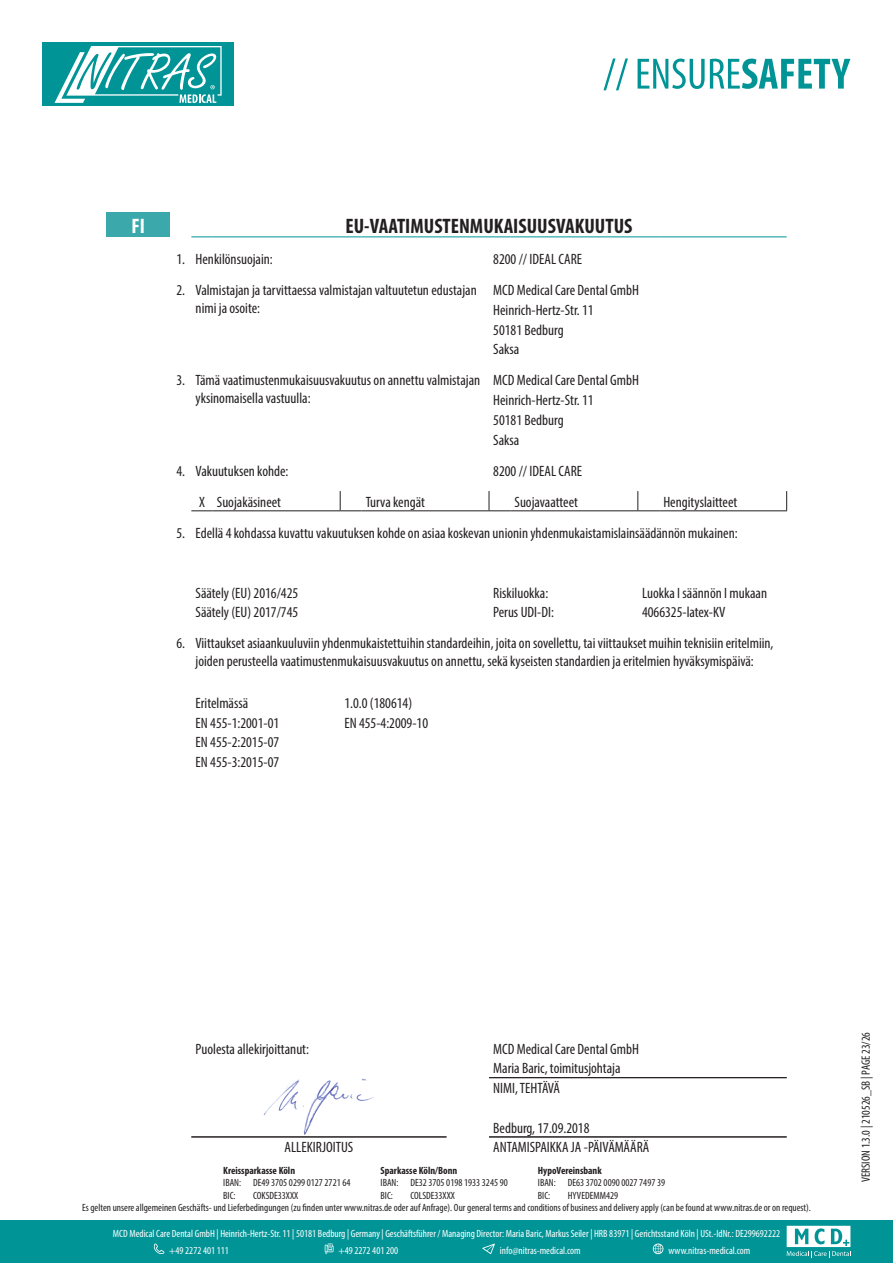
<style>
.page{position:relative;width:893px;height:1263px;background:#fff}
.page>*{position:absolute;margin:0;border:0;box-sizing:border-box;transform-origin:0 0}
.t1{font:700 condensed 21px "Myriad Pro";color:#231f20}
.t2{font:700 condensed 21px "Myriad Pro";color:#fff}
.t3{font:condensed 15px/19.8px "Myriad Pro";color:#231f20}
.t4{font:condensed 12px "Myriad Pro";color:#231f20}
.t5{font:condensed 10.5px/12.6px "Myriad Pro";color:#231f20}
.t6{font:condensed 10.5px/17px "Myriad Pro";color:#fff}
.t7{font:700 condensed 10.5px "Myriad Pro";color:#231f20}
</style>
<div class="page">
<svg style="left:264px;top:1078px;width:110px;height:57px"></svg>
<svg style="left:603px;top:58px;width:247px;height:32px"></svg>
<div style="left:43px;top:43px;width:191px;height:63px;background:#009497"></div>
<svg style="left:55px;top:46px;width:167px;height:57px"></svg>
<div style="left:0;top:1220px;width:893px;height:43px;background:#009497"></div>
<svg style="left:787px;top:1226px;width:64px;height:32px"></svg>
<svg style="left:154px;top:1243px;width:10px;height:11px"></svg>
<svg style="left:325px;top:1243px;width:9px;height:11px"></svg>
<svg style="left:482px;top:1243px;width:13px;height:11px"></svg>
<svg style="left:653px;top:1243px;width:10px;height:11px"></svg>
<div style="left:106px;top:213px;width:64px;height:24px;background:#3ba9ac"></div>
<svg style="left:786px;top:491px;width:1px;height:19px"></svg>
<svg style="left:191px;top:510px;width:22px;height:1px"></svg>
<hr style="left:213px;top:510px;width:127px;height:1px;background:#231f20">
<svg style="left:340px;top:491px;width:21px;height:20px"></svg>
<hr style="left:361px;top:510px;width:128px;height:1px;background:#231f20">
<svg style="left:489px;top:491px;width:21px;height:20px"></svg>
<hr style="left:510px;top:510px;width:128px;height:1px;background:#231f20">
<svg style="left:637px;top:491px;width:22px;height:20px"></svg>
<hr style="left:659px;top:510px;width:128px;height:1px;background:#231f20">
<svg style="left:191px;top:236px;width:22px;height:1px"></svg>
<hr style="left:213px;top:236px;width:127px;height:1px;background:#009497">
<svg style="left:340px;top:236px;width:21px;height:1px"></svg>
<hr style="left:361px;top:236px;width:128px;height:1px;background:#009497">
<svg style="left:489px;top:236px;width:21px;height:1px"></svg>
<hr style="left:510px;top:236px;width:128px;height:1px;background:#009497">
<svg style="left:638px;top:236px;width:21px;height:1px"></svg>
<hr style="left:659px;top:236px;width:128px;height:1px;background:#009497">
<hr style="left:191px;top:1136px;width:255px;height:1px;background:#231f20">
<hr style="left:489px;top:1077px;width:298px;height:1px;background:#231f20">
<hr style="left:489px;top:1136px;width:298px;height:1px;background:#231f20">
<p class="t2" style="left:131px;top:212px;width:15px">FI</p>
<p class="t1" style="left:345px;top:212px;width:288px">EU-VAATIMUSTENMUKAISUUSVAKUUTUS</p>
<p class="t3" style="left:176px;top:249px;width:10px">1.</p>
<p class="t3" style="left:196px;top:249px;width:79px">Henkilönsuojain:</p>
<p class="t3" style="left:176px;top:280px;width:10px">2.</p>
<p class="t3" style="left:196px;top:281px;width:283px;line-height:18px">Valmistajan ja tarvittaessa valmistajan valtuutetun edustajan nimi ja osoite:</p>
<p class="t3" style="left:493px;top:339px;width:28px">Saksa</p>
<p class="t3" style="left:176px;top:370px;width:10px">3.</p>
<p class="t3" style="left:196px;top:371px;width:286px;line-height:18px">Tämä vaatimustenmukaisuusvakuutus on annettu valmistajan yksinomaisella vastuulla:</p>
<p class="t3" style="left:493px;top:429px;width:28px">Saksa</p>
<p class="t3" style="left:176px;top:460px;width:10px">4.</p>
<p class="t3" style="left:196px;top:460px;width:94px">Vakuutuksen kohde:</p>
<p class="t3" style="left:217px;top:491px;width:66px">Suojakäsineet</p>
<p class="t3" style="left:366px;top:491px;width:61px">Turva kengät</p>
<p class="t3" style="left:514px;top:491px;width:65px">Suojavaatteet</p>
<p class="t3" style="left:663px;top:491px;width:75px">Hengityslaitteet</p>
<p class="t3" style="left:176px;top:523px;width:10px">5.</p>
<p class="t3" style="left:196px;top:523px;width:544px">Edellä 4 kohdassa kuvattu vakuutuksen kohde on asiaa koskevan unionin yhdenmukaistamislainsäädännön mukainen:</p>
<h1 class="t2" style="left:129px;top:212px;width:20px">DE</h1>
<p class="t3" style="left:493px;top:243px;width:147px;line-height:31px">8200 // IDEAL CARE<br>MCD Medical Care Dental GmbH</p>
<p class="t3" style="left:493px;top:300px;width:102px">Heinrich-Hertz-Str. 11<br>50181 Bedburg</p>
<p class="t3" style="left:493px;top:370px;width:147px">MCD Medical Care Dental GmbH<br>Heinrich-Hertz-Str. 11<br>50181 Bedburg</p>
<p class="t3" style="left:493px;top:460px;width:90px">8200 // IDEAL CARE</p>
<p class="t3" style="left:199px;top:491px;width:7px">X</p>
<p class="t3" style="left:196px;top:582px;width:104px">Säätely (EU) 2016/425</p>
<p class="t3" style="left:493px;top:582px;width:57px">Riskiluokka:</p>
<p class="t3" style="left:642px;top:582px;width:127px">Luokka I säännön I mukaan</p>
<p class="t3" style="left:196px;top:602px;width:104px">Säätely (EU) 2017/745</p>
<p class="t3" style="left:493px;top:602px;width:62px">Perus UDI-DI:</p>
<p class="t3" style="left:642px;top:602px;width:85px">4066325-latex-KV</p>
<p class="t3" style="left:176px;top:633px;width:10px">6.</p>
<p class="t3" style="left:196px;top:634px;width:579px;line-height:18px">Viittaukset asiaankuuluviin yhdenmukaistettuihin standardeihin, joita on sovellettu, tai viittaukset muihin teknisiin eritelmiin, joiden perusteella vaatimustenmukaisuusvakuutus on annettu, sekä kyseisten standardien ja eritelmien hyväksymispäivä:</p>
<p class="t3" style="left:196px;top:693px;width:54px">Eritelmässä</p>
<p class="t3" style="left:344px;top:693px;width:69px">1.0.0 (180614)</p>
<p class="t3" style="left:196px;top:712px;width:85px">EN 455-1:2001-01</p>
<p class="t3" style="left:344px;top:712px;width:85px">EN 455-4:2009-10</p>
<p class="t3" style="left:196px;top:732px;width:85px">EN 455-2:2015-07<br>EN 455-3:2015-07</p>
<p class="t3" style="left:196px;top:1038px;width:115px">Puolesta allekirjoittanut:</p>
<p class="t3" style="left:493px;top:1038px;width:147px">MCD Medical Care Dental GmbH</p>
<p class="t3" style="left:493px;top:1058px;width:129px">Maria Baric, toimitusjohtaja</p>
<p class="t3" style="left:493px;top:1078px;width:68px">NIMI, TEHTÄVÄ</p>
<p class="t3" style="left:493px;top:1117px;width:98px">Bedburg, 17.09.2018</p>
<p class="t3" style="left:285px;top:1137px;width:70px">ALLEKIRJOITUS</p>
<p class="t3" style="left:493px;top:1137px;width:158px">ANTAMISPAIKKA JA -PÄIVÄMÄÄRÄ</p>
<p class="t7" style="left:223px;top:1164px;width:73px">Kreissparkasse Köln</p>
<p class="t7" style="left:381px;top:1164px;width:78px">Sparkasse Köln/Bonn</p>
<p class="t7" style="left:538px;top:1164px;width:65px">HypoVereinsbank</p>
<p class="t5" style="left:223px;top:1176px;width:19px">IBAN:<br>BIC:</p>
<p class="t5" style="left:253px;top:1176px;width:99px">DE49 3705 0299 0127 2721 64<br>COKSDE33XXX</p>
<p class="t5" style="left:381px;top:1176px;width:19px">IBAN:<br>BIC:</p>
<p class="t5" style="left:410px;top:1176px;width:99px">DE32 3705 0198 1933 3245 90<br>COLSDE33XXX</p>
<p class="t5" style="left:538px;top:1176px;width:19px">IBAN:<br>BIC:</p>
<p class="t5" style="left:568px;top:1176px;width:99px">DE63 3702 0090 0027 7497 39</p>
<p class="t5" style="left:568px;top:1189px;width:52px">HYVEDEMM429</p>
<p class="t5" style="left:82px;top:1201px;width:730px">Es gelten unsere allgemeinen Geschäfts- und Lieferbedingungen (zu finden unter www.nitras.de oder auf Anfrage). Our general terms and conditions of business and delivery apply (can be found at www.nitras.de or on request).</p>
<p class="t6" style="left:169px;top:1225px;width:612px;text-indent:-56px">MCD Medical Care Dental GmbH | Heinrich-Hertz-Str. 11 | 50181 Bedburg | Germany | Geschäftsführer / Managing Director: Maria Baric, Markus Seiler | HRB 83971 | Gerichtsstand Köln | USt.-IdNr.: DE299692222 +49 2272 401 111</p>
<p class="t6" style="left:338px;top:1242px;width:61px">+49 2272 401 200</p>
<p class="t6" style="left:500px;top:1242px;width:82px">info@nitras-medical.com</p>
<p class="t6" style="left:668px;top:1242px;width:84px">www.nitras-medical.com</p>
<p class="t4" style="left:859px;top:1182px;width:151px;rotate:-90deg">VERSION 1.3.0 | 210526_SB | PAGE 23/26</p>
</div>
